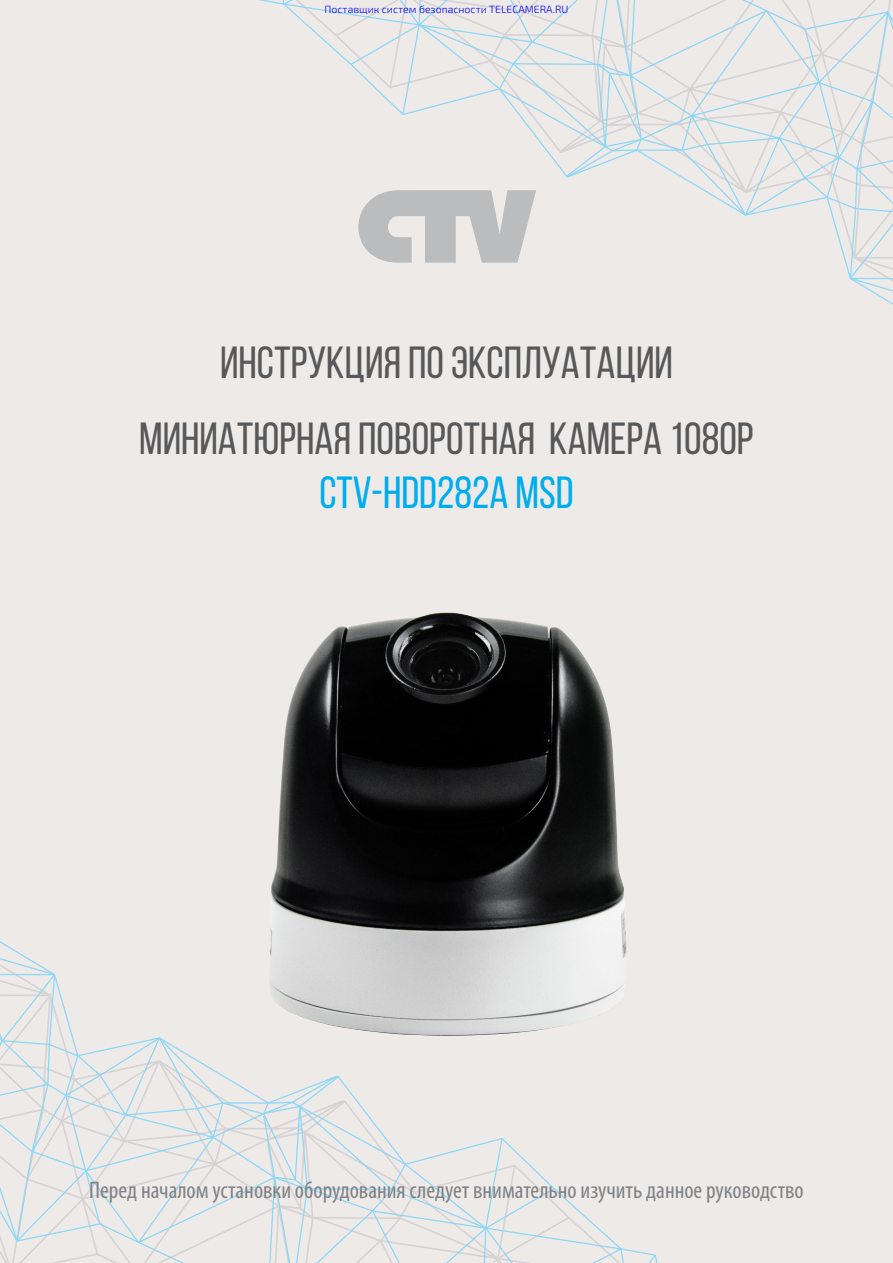
<style>
.page{position:relative;width:893px;height:1263px;background:#eeeae8}
.page>*{position:absolute;margin:0;border:0;box-sizing:border-box;transform-origin:0 0}
.t1{font:45px "Bebas Neue";color:#57585a}
.t2{font:45px "Bebas Neue";color:#00aeef}
.t3{font:condensed 24px "Myriad Pro";color:#808285}
.t4{font:300 10.5px "Exo 2.0";color:#00f}
</style>
<div class="page">
<svg style="left:0;top:941px;width:658px;height:322px"></svg>
<svg style="left:258px;top:0;width:635px;height:305px"></svg>
<img style="left:244px;top:612px;width:404px;height:431px">
<p class="t4" style="left:325px;top:5px;width:245px">Поставщик систем безопасности TELECAMERA.RU</p>
<p class="t1" style="left:220px;top:338px;width:454px">ИНСТРУКЦИЯ ПО ЭКСПЛУАТАЦИИ</p>
<p class="t1" style="left:139px;top:414px;width:616px">Миниатюрная поворотная камера 1080P</p>
<p class="t2" style="left:319px;top:468px;width:256px">CTV-HDD282A MSD</p>
<p class="t3" style="left:89px;top:1175px;width:716px">Перед началом установки оборудования следует внимательно изучить данное руководство</p>
</div>
